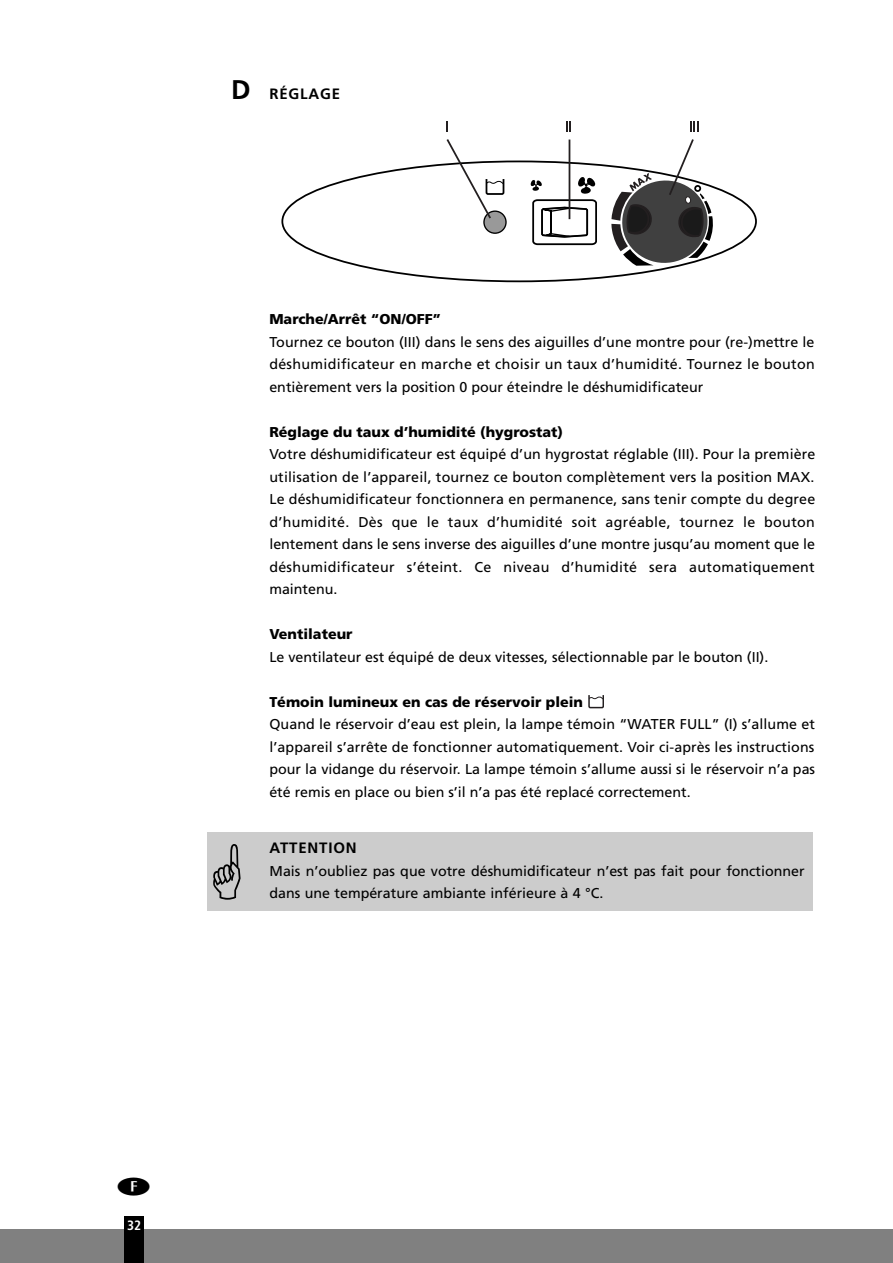
<style>
.page{position:relative;width:893px;height:1263px;background:#fff}
.page>*{position:absolute;margin:0;border:0;box-sizing:border-box;transform-origin:0 0}
.t1{font:700 15px "Frutiger";letter-spacing:.055em;color:#000}
.t2{font:14.25px/22.5px "Frutiger";color:#000;text-align:justify}
.t3{font:900 14.25px "Frutiger";color:#000}
.t4{font:700 condensed 13.5px "Frutiger";color:#fff}
.s1{font-size:27px}
</style>
<div class="page">
<div style="left:207px;top:832px;width:606px;height:79px;background:#ccc"></div>
<svg style="left:589px;top:695px;width:15px;height:14px"></svg>
<svg style="left:588px;top:695px;width:15px;height:13px"></svg>
<div style="left:484px;top:211px;width:22px;height:22px;background:#999;border-radius:50%"></div>
<div style="left:483px;top:210px;width:24px;height:24px;border:1px solid #000;border-radius:50%"></div>
<svg style="left:530px;top:177px;width:67px;height:69px"></svg>
<hr style="left:569px;top:140px;width:1px;height:79px;background:#231f20">
<svg style="left:445px;top:121px;width:60px;height:99px"></svg>
<svg style="left:566px;top:121px;width:5px;height:11px"></svg>
<svg style="left:611px;top:121px;width:103px;height:145px"></svg>
<div style="left:0;top:1229px;width:893px;height:34px;background:#808080"></div>
<div style="left:124px;top:1216px;width:20px;height:47px;background:#000"></div>
<p class="t1" style="left:231px;top:88px;width:111px"><span class="s1">D</span> RÉGLAGE</p>
<p class="t3" style="left:269px;top:313px;width:173px">Marche/Arrêt “ON/OFF”</p>
<p class="t2" style="left:269px;top:331px;width:547px">Tournez ce bouton (III) dans le sens des aiguilles d’une montre pour (re-)mettre le déshumidificateur en marche et choisir un taux d’humidité. Tournez le bouton entièrement vers la position 0 pour éteindre le déshumidificateur</p>
<p class="t3" style="left:269px;top:426px;width:295px">Réglage du taux d’humidité (hygrostat)</p>
<p class="t2" style="left:269px;top:444px;width:547px">Votre déshumidificateur est équipé d’un hygrostat réglable (III). Pour la première utilisation de l’appareil, tournez ce bouton complètement vers la position MAX.<br>Le déshumidificateur fonctionnera en permanence, sans tenir compte du degree d’humidité. Dès que le taux d’humidité soit agréable, tournez le bouton lentement dans le sens inverse des aiguilles d’une montre jusqu’au moment que le déshumidificateur s’éteint. Ce niveau d’humidité sera automatiquement maintenu.</p>
<p class="t3" style="left:269px;top:628px;width:85px">Ventilateur</p>
<p class="t2" style="left:269px;top:646px;width:500px">Le ventilateur est équipé de deux vitesses, sélectionnable par le bouton (II).</p>
<p class="t3" style="left:269px;top:696px;width:315px">Témoin lumineux en cas de réservoir plein</p>
<p class="t2" style="left:269px;top:714px;width:547px">Quand le réservoir d’eau est plein, la lampe témoin “WATER FULL” (I) s’allume et l’appareil s’arrête de fonctionner automatiquement. Voir ci-après les instructions pour la vidange du réservoir. La lampe témoin s’allume aussi si le réservoir n’a pas été remis en place ou bien s’il n’a pas été replacé correctement.</p>
<p class="t1" style="left:270px;top:842px;width:89px">ATTENTION</p>
<p class="t2" style="left:270px;top:861px;width:537px">Mais n’oubliez pas que votre déshumidificateur n’est pas fait pour fonctionner dans une température ambiante inférieure à 4 °C.</p>
<p class="t4" style="left:127px;top:1219px;width:16px">32</p>
</div>
